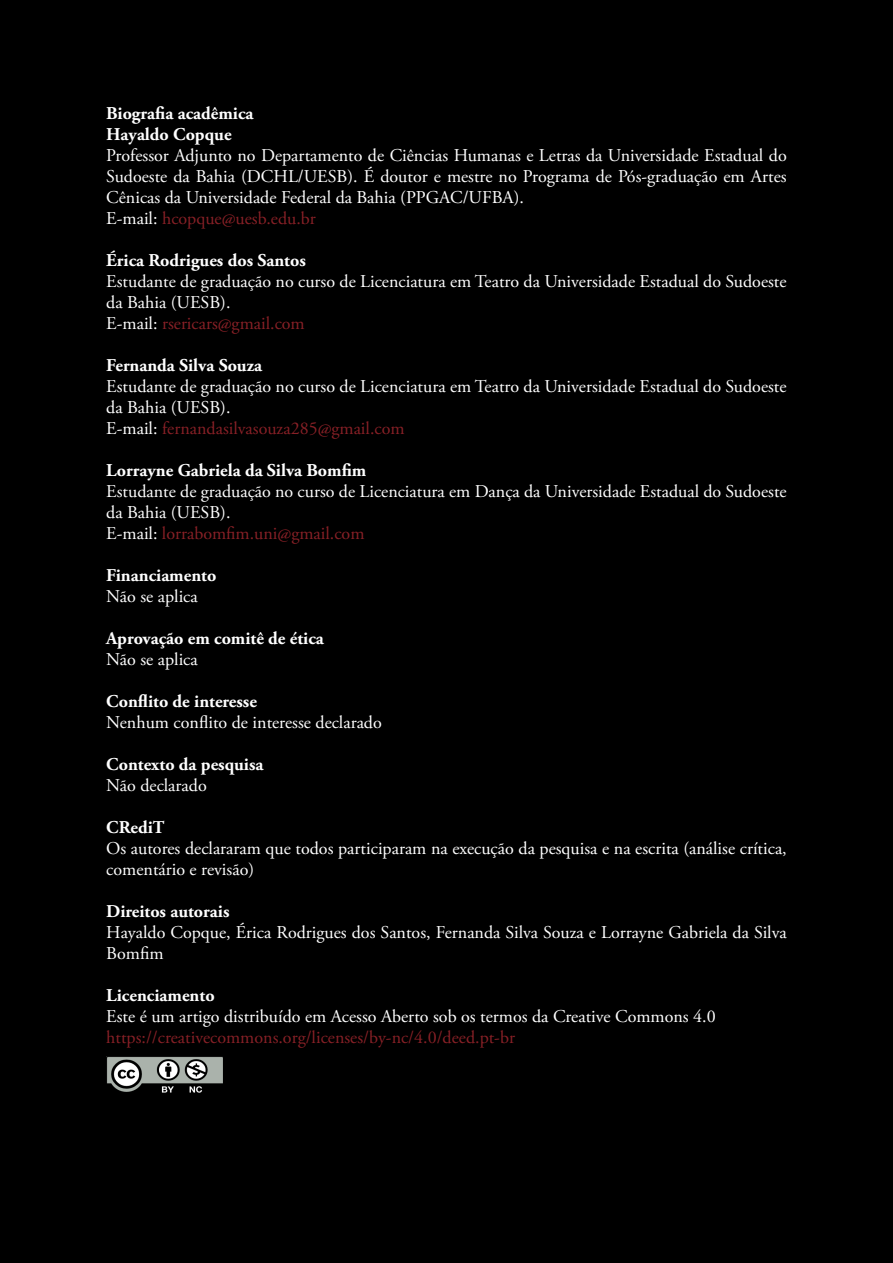
<style>
.page{position:relative;width:893px;height:1263px;background:#000}
.page>*{position:absolute;margin:0;border:0;box-sizing:border-box;transform-origin:0 0}
.Rodapé{font:18px/21px "Adobe Garamond Pro";color:#fff}
.Rodapé-2{font:700 18px "Adobe Garamond Pro";color:#fff}
.Rodapé-3{font:18px "Adobe Garamond Pro";color:#872026}
.s1{color:#fff}
</style>
<div class="page">
<img style="left:106px;top:1057px;width:116px;height:36px">
<p class="Rodapé-2" style="left:106px;top:103px;width:149px">Biografia acadêmica</p>
<p class="Rodapé-2" style="left:106px;top:124px;width:127px">Hayaldo Copque</p>
<p class="Rodapé" style="left:106px;top:146px;width:682px;text-align:justify">Professor Adjunto no Departamento de Ciências Humanas e Letras da Universidade Estadual do Sudoeste da Bahia (DCHL/UESB). É doutor e mestre no Programa de Pós-graduação em Artes Cênicas da Universidade Federal da Bahia (PPGAC/UFBA).</p>
<p class="Rodapé-3" style="left:106px;top:208px;width:211px"><span class="s1">E-mail:</span> hcopque@uesb.edu.br</p>
<p class="Rodapé-2" style="left:106px;top:250px;width:201px">Érica Rodrigues dos Santos</p>
<p class="Rodapé" style="left:106px;top:272px;width:682px">Estudante de graduação no curso de Licenciatura em Teatro da Universidade Estadual do Sudoeste da Bahia (UESB).</p>
<p class="Rodapé-3" style="left:106px;top:313px;width:200px"><span class="s1">E-mail:</span> rsericars@gmail.com</p>
<p class="Rodapé-2" style="left:106px;top:355px;width:157px">Fernanda Silva Souza</p>
<p class="Rodapé" style="left:106px;top:377px;width:682px">Estudante de graduação no curso de Licenciatura em Teatro da Universidade Estadual do Sudoeste da Bahia (UESB).</p>
<p class="Rodapé-3" style="left:106px;top:418px;width:300px"><span class="s1">E-mail:</span> fernandasilvasouza285@gmail.com</p>
<p class="Rodapé-2" style="left:106px;top:460px;width:262px">Lorrayne Gabriela da Silva Bomfim</p>
<p class="Rodapé" style="left:106px;top:482px;width:682px">Estudante de graduação no curso de Licenciatura em Dança da Universidade Estadual do Sudoeste da Bahia (UESB).</p>
<p class="Rodapé-3" style="left:106px;top:523px;width:260px"><span class="s1">E-mail:</span> lorrabomfim.uni@gmail.com</p>
<p class="Rodapé-2" style="left:106px;top:565px;width:112px">Financiamento</p>
<p class="Rodapé" style="left:106px;top:587px;width:93px">Não se aplica</p>
<p class="Rodapé-2" style="left:106px;top:628px;width:219px">Aprovação em comitê de ética</p>
<p class="Rodapé" style="left:106px;top:650px;width:93px">Não se aplica</p>
<p class="Rodapé-2" style="left:106px;top:691px;width:152px">Conflito de interesse</p>
<p class="Rodapé" style="left:106px;top:713px;width:277px">Nenhum conflito de interesse declarado</p>
<p class="Rodapé-2" style="left:106px;top:754px;width:159px">Contexto da pesquisa</p>
<p class="Rodapé" style="left:106px;top:776px;width:102px">Não declarado</p>
<p class="Rodapé-2" style="left:106px;top:817px;width:60px">CRediT</p>
<p class="Rodapé" style="left:106px;top:839px;width:682px">Os autores declararam que todos participaram na execução da pesquisa e na escrita (análise crítica, comentário e revisão)</p>
<p class="Rodapé-2" style="left:106px;top:901px;width:125px">Direitos autorais</p>
<p class="Rodapé" style="left:106px;top:923px;width:682px">Hayaldo Copque, Érica Rodrigues dos Santos, Fernanda Silva Souza e Lorrayne Gabriela da Silva<br>Bomfim</p>
<p class="Rodapé-2" style="left:106px;top:985px;width:110px">Licenciamento</p>
<p class="Rodapé" style="left:106px;top:1007px;width:611px">Este é um artigo distribuído em Acesso Aberto sob os termos da Creative Commons 4.0</p>
<p class="Rodapé-3" style="left:106px;top:1027px;width:410px">https://creativecommons.org/licenses/by-nc/4.0/deed.pt-br</p>
</div>
